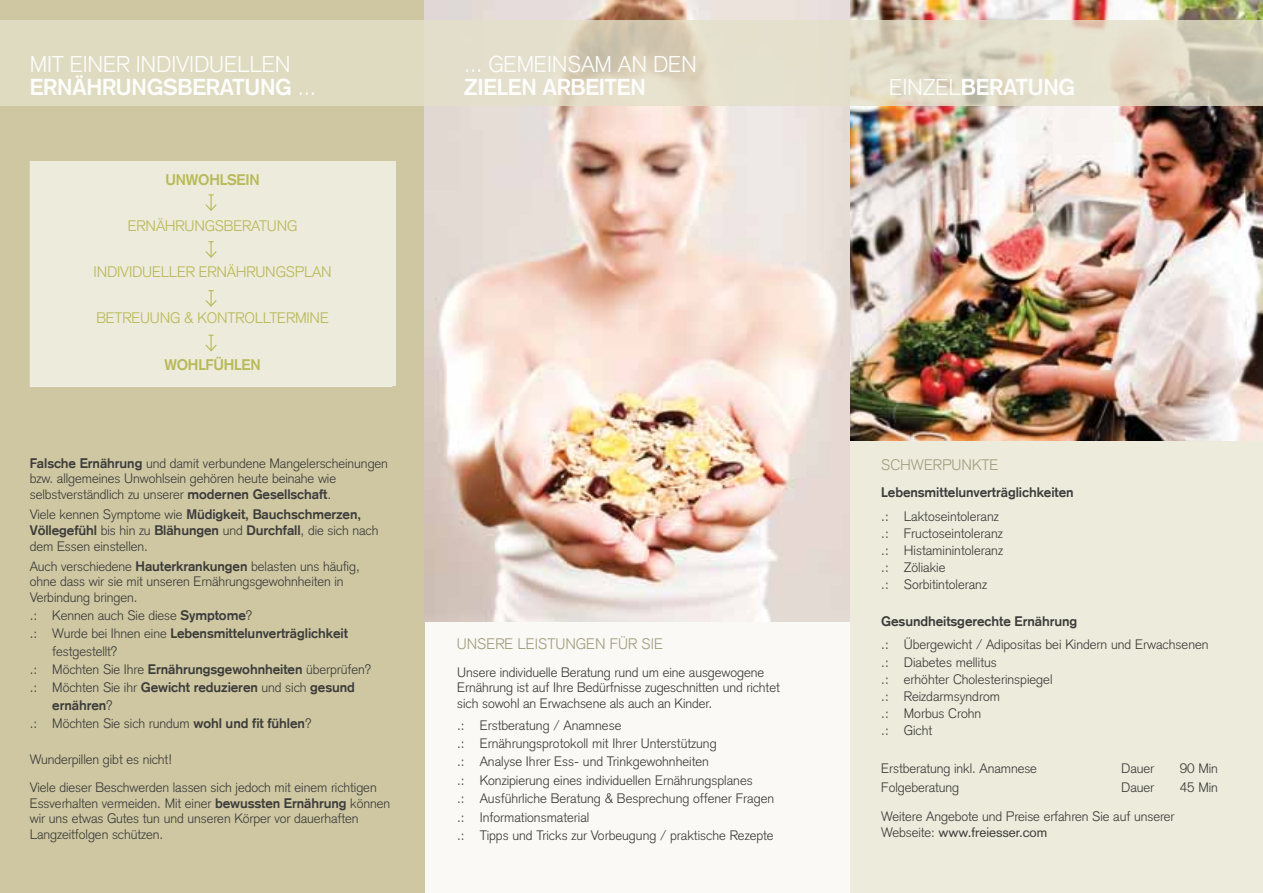
<style>
.page{position:relative;width:1263px;height:893px;background:#fff}
.page>*{position:absolute;margin:0;border:0;box-sizing:border-box;transform-origin:0 0}
.t1{font:700 22.5px/22.5px "Akzidenz Grotesk";letter-spacing:-.01em;color:#fdfdfc}
.t2{font:300 22.5px "Akzidenz Grotesk";letter-spacing:-.01em;color:#fdfdfc}
.t3{font:300 15px "Akzidenz Grotesk";letter-spacing:-.01em;color:#b8b959}
.t4{font:300 15px "Akzidenz Grotesk";color:#a29e80}
.t5{font:700 15px "Akzidenz Grotesk";letter-spacing:-.01em;color:#b8b959}
.t6{font:300 13.5px/15.8px "Akzidenz Grotesk";letter-spacing:-.005em;color:#3c3c3b}
.t7{font:700 13.5px "Akzidenz Grotesk";letter-spacing:-.005em;color:#3c3c3b}
.s1{font-weight:300}
.s2{font-weight:700}
.s3{font-weight:400}
</style>
<div class="page">
<div style="left:0;top:0;width:451px;height:893px;background:#cec7a1"></div>
<div style="left:30px;top:161px;width:365px;height:225px;background:#edebdb"></div>
<div style="left:425px;top:619px;width:425px;height:274px;background:#faf9f5"></div>
<img style="left:425px;top:0;width:425px;height:621px">
<svg style="left:205px;top:194px;width:12px;height:17px"></svg>
<svg style="left:205px;top:241px;width:12px;height:17px"></svg>
<svg style="left:205px;top:290px;width:12px;height:17px"></svg>
<svg style="left:205px;top:335px;width:12px;height:17px"></svg>
<div style="left:850px;top:404px;width:413px;height:489px;background:#edebdb"></div>
<img style="left:850px;top:0;width:413px;height:440px">
<svg style="left:0;top:20px;width:1263px;height:85px;background:#ded9c3"></svg>
<h1 class="t1" style="left:30px;top:53px;width:288px;text-indent:245px"><span class="s1">n<br></span>Ernährungsberatung <span class="s1">...</span></h1>
<h1 class="t2" style="left:30px;top:51px;width:138px">Mit einer individ</h1>
<h1 class="t2" style="left:209px;top:51px;width:28px">uelle</h1>
<p class="t5" style="left:165px;top:170px;width:96px">Unwohlsein</p>
<p class="t3" style="left:128px;top:217px;width:171px">Ernährungsberatung</p>
<p class="t3" style="left:94px;top:263px;width:22px">individ</p>
<p class="t3" style="left:142px;top:263px;width:19px">uelle</p>
<p class="t3" style="left:186px;top:263px;width:147px">r Ernährungsplan</p>
<p class="t3" style="left:96px;top:309px;width:167px">Betreuung &amp; Kontrollte</p>
<p class="t3" style="left:286px;top:309px;width:43px">rmine</p>
<p class="t5" style="left:164px;top:355px;width:98px">Wohlfühlen</p>
<p class="t6" style="left:30px;top:455px;width:360px"><span class="s2">Falsche Ernährung</span> und damit verbundene Mangelerscheinungen bzw. allgemeines Unwohlsein gehören heute beinahe wie selbstverständlich zu unserer <span class="s2">modernen Gesellschaft</span>.</p>
<p class="t6" style="left:30px;top:506px;width:350px">Viele kennen Symptome wie <span class="s2">Müdigkeit, Bauchschmerzen,<br>Völlegefühl</span> bis hin zu <span class="s2">Blähungen</span> und <span class="s2">Durchfall</span>, die sich nach dem Essen einstellen.</p>
<p class="t6" style="left:30px;top:558px;width:331px">Auch verschiedene <span class="s2">Hauterkrankungen</span> belasten uns häufig, ohne dass wir sie mit unseren Ernährungsgewohnheiten in<br>Verbindung bringen.</p>
<p class="t6" style="left:30px;top:608px;width:224px">.: Kennen auch Sie diese <span class="s2">Symptome</span>?</p>
<p class="t7" style="left:30px;top:625px;width:320px"><span class="s1">.: Wurde bei Ihnen eine</span> Lebensmittelunverträglichkeit</p>
<p class="t6" style="left:52px;top:644px;width:67px">festgestellt?</p>
<p class="t6" style="left:30px;top:662px;width:343px">.: Möchten Sie Ihre <span class="s2">Ernährungsgewohnheiten</span> überprüfen?</p>
<p class="t7" style="left:30px;top:679px;width:327px"><span class="s1">.: Möchten Sie ihr</span> Gewicht reduzieren <span class="s1">und sich</span> gesund</p>
<p class="t7" style="left:52px;top:697px;width:62px">ernähren<span class="s1">?</span></p>
<p class="t6" style="left:30px;top:715px;width:283px">.: Möchten Sie sich rundum <span class="s2">wohl und fit fühlen</span>?</p>
<p class="t6" style="left:30px;top:745px;width:348px;line-height:27.8px">Wunderpillen gibt es nicht!<br>Viele dieser Beschwerden lassen sich jedoch mit einem richtigen</p>
<p class="t6" style="left:30px;top:795px;width:362px">Essverhalten vermeiden. Mit einer <span class="s2">bewussten Ernährung</span> können wir uns etwas Gutes tun und unseren Körper vor dauerhaften<br>Langzeitfolgen schützen.</p>
<h1 class="t2" style="left:464px;top:51px;width:52px">... gemei</h1>
<h1 class="t2" style="left:552px;top:51px;width:147px">nsam an den</h1>
<h1 class="t1" style="left:464px;top:75px;width:183px">Zi elen arbeiten</h1>
<p class="t4" style="left:457px;top:635px;width:193px">Unsere Leistungen für Sie</p>
<p class="t6" style="left:457px;top:664px;width:324px">Unsere individuelle Beratung rund um eine ausgewogene<br>Ernährung ist auf Ihre Bedürfnisse zugeschnitten und richtet sich sowohl an Erwachsene als auch an Kinder.</p>
<p class="t6" style="left:457px;top:716px;width:319px;line-height:18.5px">.: Erstberatung / Anamnese<br>.: Ernährungsprotokoll mit Ihrer Unterstützung<br>.: Analyse Ihrer Ess- und Trinkgewohnheiten<br>.: Konzipierung eines individuellen Ernährungsplanes<br>.: Ausführliche Beratung &amp; Besprechung offener Fragen .: Informationsmaterial<br>.: Tipps und Tricks zur Vorbeugung / praktische Rezepte</p>
<h1 class="t1" style="left:889px;top:76px;width:187px"><span class="s1">Einzel</span>beratung</h1>
<p class="t4" style="left:881px;top:456px;width:101px">Schwerpunkte</p>
<p class="t7" style="left:881px;top:485px;width:194px">Lebensmittelunverträglichkeiten</p>
<p class="t6" style="left:881px;top:508px;width:123px;line-height:17.1px">.: Laktoseintoleranz .: Fructoseintoleranz .: H istaminintoleranz .: Zöliakie<br>.: Sorbitintoleranz</p>
<p class="t7" style="left:881px;top:613px;width:197px">Gesundheitsgerechte Ernährung</p>
<p class="t6" style="left:881px;top:636px;width:329px;line-height:17.1px">.: Ü bergewicht / Adipositas bei Kindern und Erwachsenen .: Diabetes mellitus<br>.: erhöhter Cholesterinspiegel<br>.: Reizdarmsyndrom<br>.: Morbus Crohn<br>.: Gicht</p>
<p class="t6" style="left:881px;top:760px;width:157px">Erstberatung inkl. Anamnese</p>
<p class="t6" style="left:1121px;top:760px;width:35px">Dauer</p>
<p class="t6" style="left:1180px;top:760px;width:40px">90 Min</p>
<p class="t6" style="left:881px;top:779px;width:79px">Folgeberatung</p>
<p class="t6" style="left:1121px;top:779px;width:35px">Dauer</p>
<p class="t6" style="left:1180px;top:779px;width:40px">45 Min</p>
<p class="t6" style="left:881px;top:808px;width:295px;line-height:16.2px">Weitere Angebote und Preise erfahren Sie auf unserer<br>Webseite: <span class="s3">www.freiesser.com</span></p>
</div>
